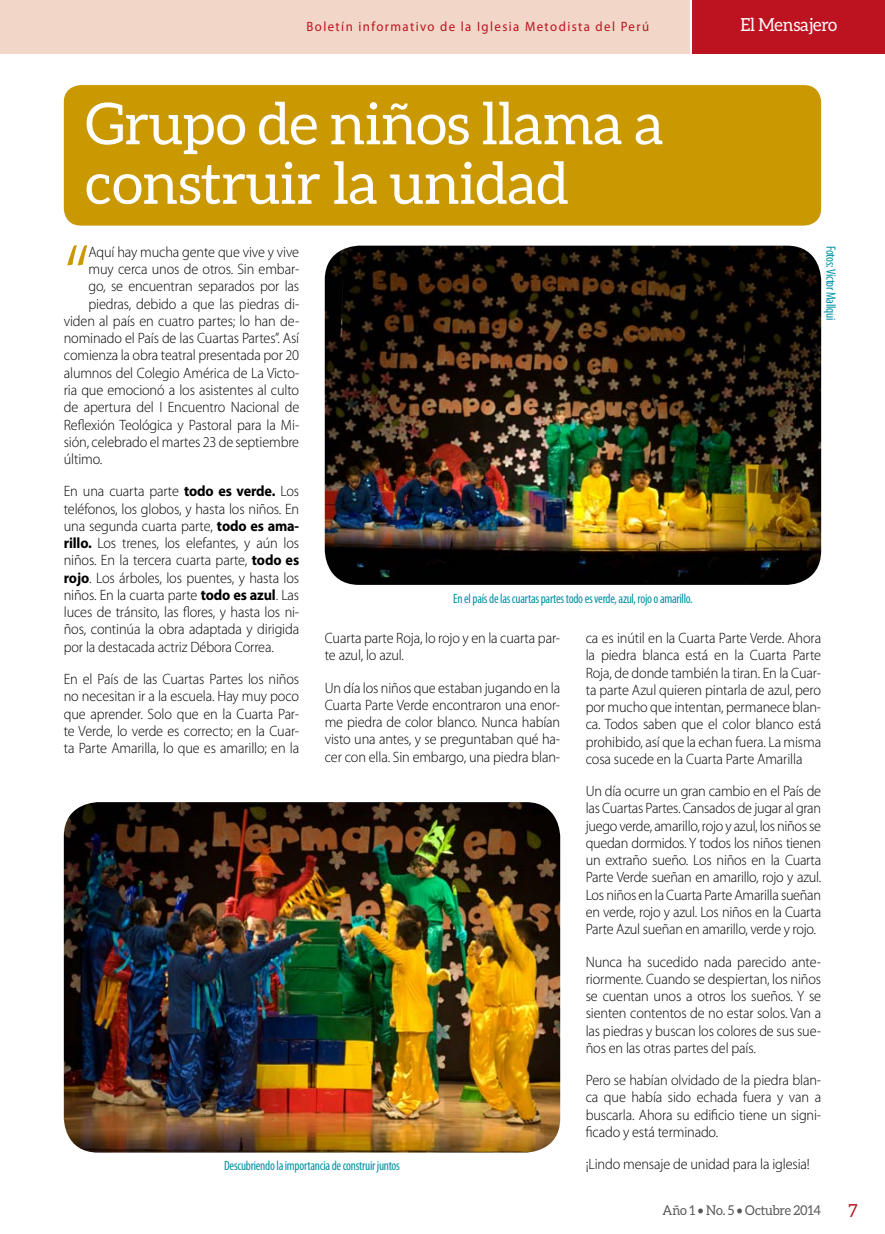
<style>
.page{position:relative;width:885px;height:1234px;background:#fff}
.page>*{position:absolute;margin:0;border:0;box-sizing:border-box;transform-origin:0 0}
.t1{font:300 91.8px "Myriad Pro";color:#ca9800;scale:.95 1}
.t2{font:57.75px/59.6px "Aleo";letter-spacing:-.01em;color:#fff}
.t3{font:18px "Aleo";letter-spacing:-.01em;color:#fff;scale:.95 1}
.t4{font:18px "Aleo";color:#bd1220;scale:.95 1}
.t5{font:300 15px/17.2px "Myriad Pro";letter-spacing:-.01em;color:#000;text-align:justify;scale:.95 1}
.t6{font:condensed 13.5px "Myriad Pro";letter-spacing:-.02em;color:#0092a5;scale:.95 1}
.t7{font:13.5px "Myriad Pro";letter-spacing:.11em;color:#bd1220;scale:.95 1}
.t8{font:13.5px "Aleo";letter-spacing:-.01em;color:#58585a;scale:.95 1}
.s1{font-weight:700}
</style>
<div class="page">
<div style="left:64px;top:85px;width:757px;height:140px;background:#ca9800;border-radius:17px"></div>
<img style="left:325px;top:245px;width:496px;height:339px">
<img style="left:64px;top:802px;width:496px;height:350px">
<div style="left:692px;top:0;width:192px;height:53px;background:#bd1220"></div>
<div style="left:0;top:0;width:689px;height:53px;background:#f2d6c8"></div>
<p class="t7" style="left:306px;top:18px;width:362px">Boletín informativo de la Iglesia Metodista del Perú</p>
<p class="t3" style="left:740px;top:14px;width:104px">El Mensajero</p>
<h2 class="t2" style="left:85px;top:93px;width:580px">Grupo de niños llama a construir la unidad</h2>
<h1 class="t1" style="left:64px;top:227px;width:28px">“</h1>
<p class="t5" style="left:88px;top:243px;width:223px">Aquí hay mucha gente que vive y vive</p>
<p class="t5" style="left:88px;top:261px;width:223px">muy cerca unos de otros. Sin embar-</p>
<p class="t5" style="left:88px;top:278px;width:223px">go, se encuentran separados por las</p>
<p class="t5" style="left:88px;top:295px;width:223px">piedras, debido a que las piedras di-</p>
<p class="t5" style="left:64px;top:312px;width:249px">viden al país en cuatro partes; lo han de-</p>
<p class="t5" style="left:64px;top:330px;width:249px">nominado el País de las Cuartas Partes”. Así</p>
<p class="t5" style="left:64px;top:347px;width:249px">comienza la obra teatral presentada por 20</p>
<p class="t5" style="left:64px;top:364px;width:249px">alumnos del Colegio América de La Victo-</p>
<p class="t5" style="left:64px;top:381px;width:249px">ria que emocionó a los asistentes al culto</p>
<p class="t5" style="left:64px;top:399px;width:249px">de apertura del I Encuentro Nacional de</p>
<p class="t5" style="left:64px;top:416px;width:249px">Reflexión Teológica y Pastoral para la Mi-</p>
<p class="t5" style="left:64px;top:433px;width:249px">sión, celebrado el martes 23 de septiembre</p>
<p class="t5" style="left:64px;top:450px;width:42px">último.</p>
<p class="t5" style="left:64px;top:483px;width:249px">En una cuarta parte <span class="s1">todo es verde.</span> Los teléfonos, los globos, y hasta los niños. En una segunda cuarta parte, <span class="s1">todo es ama&shy;rillo.</span> Los trenes, los elefantes, y aún los niños. En la tercera cuarta parte, <span class="s1">todo es rojo</span>. Los árboles, los puentes, y hasta los niños. En la cuarta parte <span class="s1">todo es azul</span>. Las luces de tránsito, las flores, y hasta los ni&shy;ños, continúa la obra adaptada y dirigida por la destacada actriz Débora Correa.</p>
<p class="t5" style="left:64px;top:670px;width:249px">En el País de las Cuartas Partes los niños no necesitan ir a la escuela. Hay muy poco que aprender. Solo que en la Cuarta Par&shy;te Verde, lo verde es correcto; en la Cuar&shy;ta Parte Amarilla, lo que es amarillo; en la</p>
<p class="t6" style="left:839px;top:245px;width:80px;rotate:90deg">Fotos: Víctor Mallqui</p>
<p class="t6" style="left:453px;top:590px;width:253px">En el país de las cuartas partes todo es verde, azul, rojo o amarillo.</p>
<p class="t5" style="left:585px;top:629px;width:249px">ca es inútil en la Cuarta Parte Verde. Ahora la piedra blanca está en la Cuarta Parte Roja, de donde también la tiran. En la Cuar&shy;ta parte Azul quieren pintarla de azul, pero por mucho que intentan, permanece blan&shy;ca. Todos saben que el color blanco está prohibido, así que la echan fuera. La misma cosa sucede en la Cuarta Parte Amarilla</p>
<p class="t5" style="left:585px;top:782px;width:249px">Un día ocurre un gran cambio en el País de las Cuartas Partes. Cansados de jugar al gran juego verde, amarillo, rojo y azul, los niños se quedan dormidos. Y todos los niños tienen un extraño sueño. Los niños en la Cuarta Parte Verde sueñan en amarillo, rojo y azul.<br>Los niños en la Cuarta Parte Amarilla sueñan en verde, rojo y azul. Los niños en la Cuarta Parte Azul sueñan en amarillo, verde y rojo.</p>
<p class="t5" style="left:585px;top:952px;width:249px">Nunca ha sucedido nada parecido ante&shy;riormente. Cuando se despiertan, los niños se cuentan unos a otros los sueños. Y se sienten contentos de no estar solos. Van a las piedras y buscan los colores de sus sue&shy;ños en las otras partes del país.</p>
<p class="t5" style="left:585px;top:1071px;width:249px">Pero se habían olvidado de la piedra blan&shy;ca que había sido echada fuera y van a buscarla. Ahora su edificio tiene un signi&shy;ficado y está terminado.</p>
<p class="t5" style="left:585px;top:1155px;width:237px">¡Lindo mensaje de unidad para la iglesia!</p>
<p class="t5" style="left:325px;top:629px;width:249px">Cuarta parte Roja, lo rojo y en la cuarta par&shy;te azul, lo azul.</p>
<p class="t5" style="left:325px;top:679px;width:249px">Un día los niños que estaban jugando en la Cuarta Parte Verde encontraron una enor&shy;me piedra de color blanco. Nunca habían visto una antes, y se preguntaban qué ha&shy;cer con ella. Sin embargo, una piedra blan-</p>
<p class="t6" style="left:224px;top:1157px;width:187px">Descubriendo la importancia de construir juntos</p>
<p class="t8" style="left:662px;top:1202px;width:168px">Año 1 • No. 5 • Octubre 2014</p>
<p class="t4" style="left:848px;top:1200px;width:11px">7</p>
</div>
